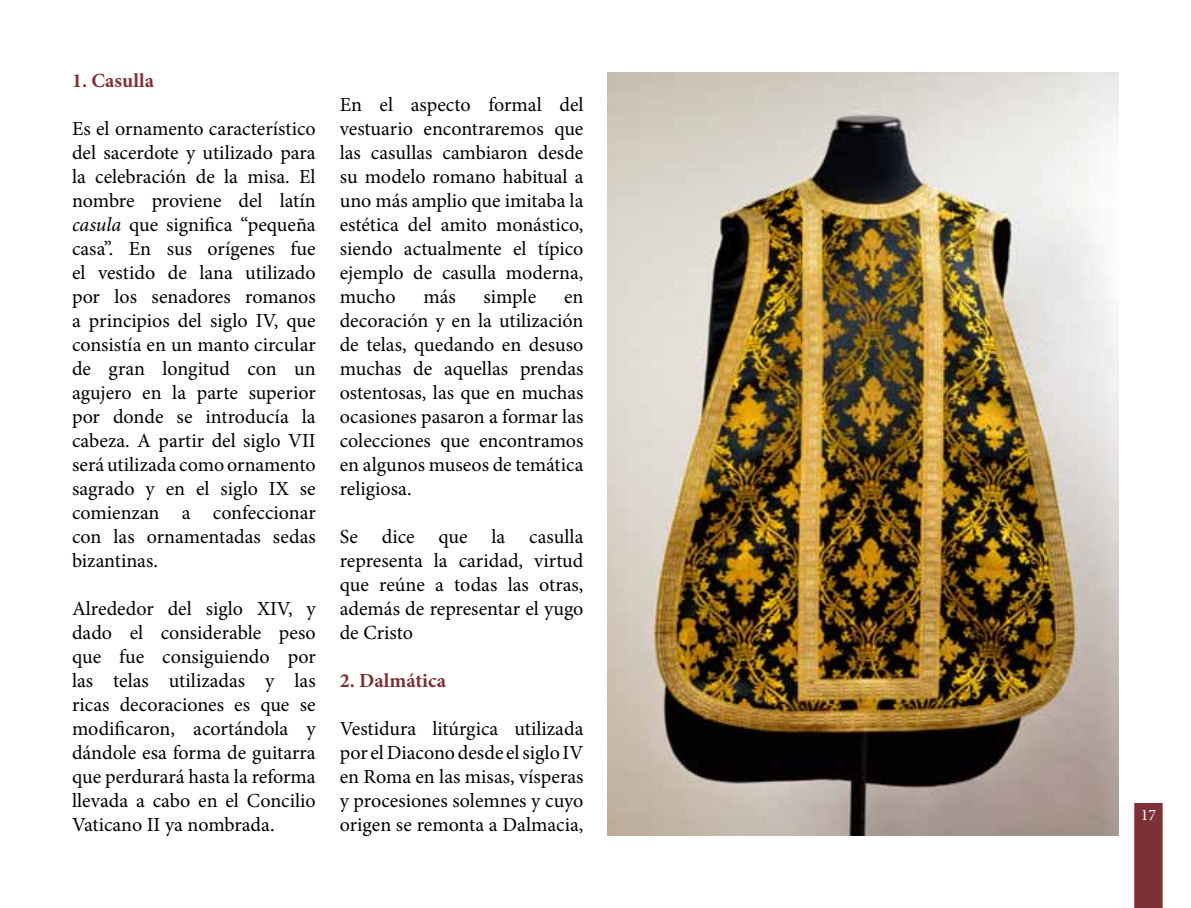
<style>
.page{position:relative;width:1191px;height:908px;background:#fff}
.page>*{position:absolute;margin:0;border:0;box-sizing:border-box;transform-origin:0 0}
.t1{font:20px/24px "Minion Pro";color:#000;text-align:justify}
.t2{font:700 20px "Minion Pro";letter-spacing:.005em;color:#7d3136}
.t3{font:16px "Minion Pro";color:#fff}
.s1{font-style:italic}
</style>
<div class="page">
<div style="left:1134px;top:802px;width:28px;height:105px;background:#7d3136;border:2px solid #7d3136"></div>
<img style="left:607px;top:72px;width:512px;height:763px">
<p class="t2" style="left:72px;top:66px;width:84px">1. Casulla</p>
<p class="t1" style="left:72px;top:116px;width:245px">Es el ornamento característico del sacerdote y utilizado para la celebración de la misa. El nombre proviene del latín <span class="s1">casula</span> que significa “pequeña casa”. En sus orígenes fue el vestido de lana utilizado por los senadores romanos a principios del siglo IV, que consistía en un manto circular de gran longitud con un agujero en la parte superior por donde se introducía la cabeza. A partir del siglo VII será utilizada como ornamento sagrado y en el siglo IX se comienzan a confeccionar con las ornamentadas sedas bizantinas.</p>
<p class="t1" style="left:72px;top:596px;width:245px">Alrededor del siglo XIV, y dado el considerable peso que fue consiguiendo por las telas utilizadas y las ricas decoraciones es que se modificaron, acortándola y dándole esa forma de guitarra que perdurará hasta la reforma llevada a cabo en el Concilio Vaticano II ya nombrada.</p>
<p class="t1" style="left:340px;top:92px;width:245px">En el aspecto formal del vestuario encontraremos que las casullas cambiaron desde su modelo romano habitual a uno más amplio que imitaba la estética del amito monástico, siendo actualmente el típico ejemplo de casulla moderna, mucho</p>
<p class="t1" style="left:423px;top:284px;width:34px">más</p>
<p class="t1" style="left:483px;top:284px;width:54px">simple</p>
<p class="t1" style="left:340px;top:284px;width:245px;text-indent:224px">en decoración y en la utilización de telas, quedando en desuso muchas de aquellas prendas ostentosas, las que en muchas ocasiones pasaron a formar las colecciones que encontramos en algunos museos de temática religiosa.</p>
<p class="t1" style="left:340px;top:524px;width:245px">Se dice que la casulla representa la caridad, virtud que reúne a todas las otras, además de representar el yugo de Cristo</p>
<p class="t2" style="left:340px;top:666px;width:108px">2. Dalmática</p>
<p class="t1" style="left:340px;top:716px;width:245px">Vestidura litúrgica utilizada por el Diacono desde el siglo IV en Roma en las misas, vísperas y procesiones solemnes y cuyo origen se remonta a Dalmacia,</p>
<p class="t3" style="left:1140px;top:804px;width:17px">17</p>
</div>
